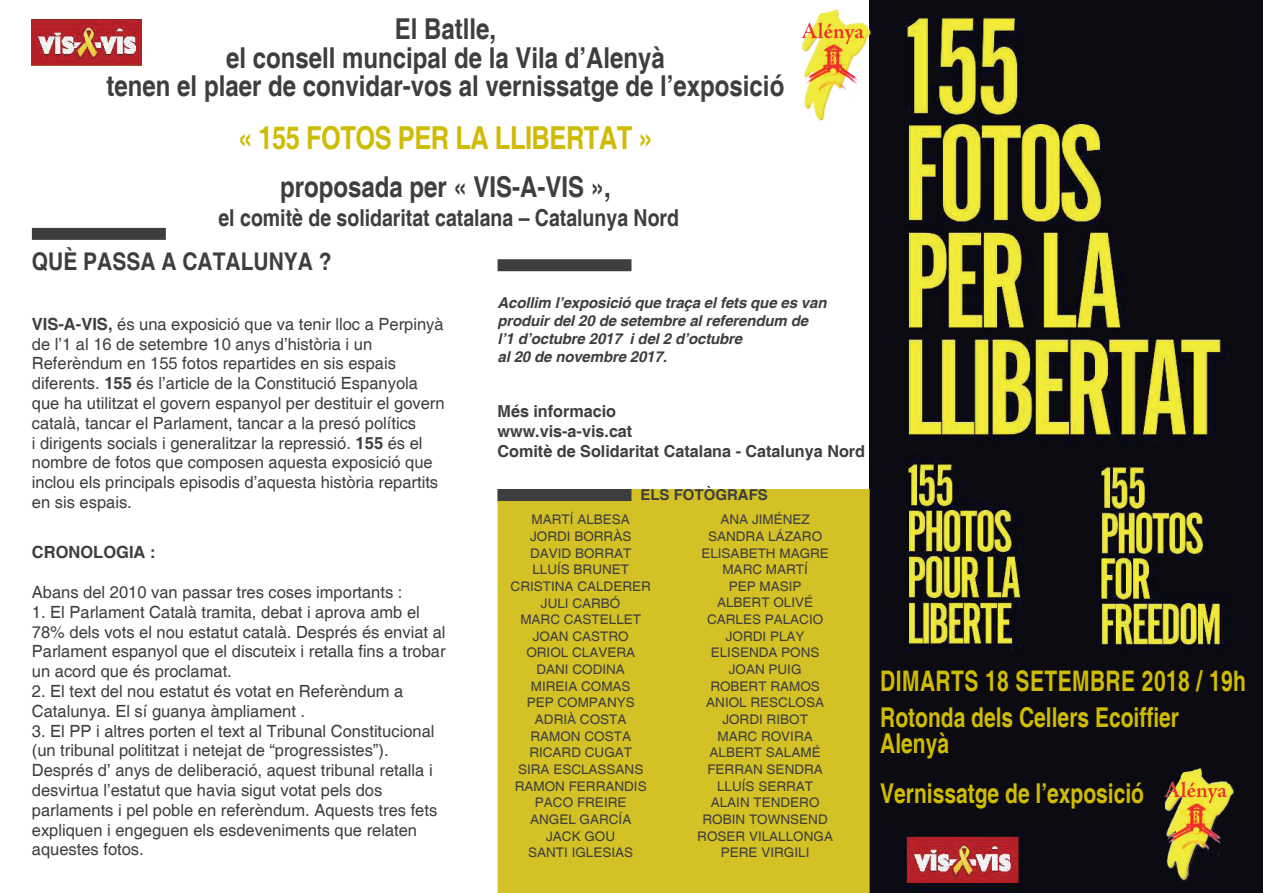
<style>
.page{position:relative;width:1263px;height:893px;background:#fff}
.page>*{position:absolute;margin:0;border:0;box-sizing:border-box;transform-origin:0 0}
.t1{font:700 31.65px "Helvetica";letter-spacing:-.02em;color:#cfbc02;scale:.81 1}
.t2{font:700 28.8px/28.8px "Helvetica";color:#3e3e3f;text-align:center;scale:.83 1}
.t3{font:700 28.35px "Helvetica";letter-spacing:.02em;color:#cfbc02;scale:.74 1}
.t4{font:700 27.3px/25.2px "Helvetica";color:#cfbc02;scale:.77 1}
.t5{font:700 24.3px "Helvetica";color:#3e3e3f;scale:.86 1}
.t6{font:700 23.4px "Helvetica";color:#3e3e3f;scale:.83 1}
.t7{font:16.8px/19.8px "Helvetica";color:#3e3e3f}
.t8{font:700 16.8px "Helvetica";color:#3e3e3f}
.t9{font:700 16.5px/19.8px "Helvetica";color:#3e3e3f}
.t10{font:italic 700 15px/18px "Helvetica";letter-spacing:-.01em;color:#3e3e3f}
.t11{font:700 15px "Helvetica";color:#3e3e3f}
.t12{font:13.2px/16.6px "Helvetica";color:#3e3e3f;text-align:center}
.s1{font-weight:700}
</style>
<div class="page">
<img style="left:870px;top:0;width:393px;height:893px">
<div style="left:497px;top:489px;width:373px;height:404px;background:#d4c126"></div>
<div style="left:880px;top:676px;width:383px;height:150px;background:#0c0b12"></div>
<img style="left:1157px;top:768px;width:85px;height:120px">
<div style="left:32px;top:228px;width:134px;height:12px;background:#3e3e3f"></div>
<div style="left:497px;top:489px;width:134px;height:12px;background:#3e3e3f"></div>
<div style="left:497px;top:259px;width:134px;height:12px;background:#3e3e3f"></div>
<img style="left:802px;top:3px;width:76px;height:126px">
<img style="left:32px;top:20px;width:110px;height:45px">
<h2 class="t2" style="left:107px;top:16px;width:818px">El Batlle,<br>el consell muncipal de la Vila d’Alenyà<br>tenen el plaer de convidar-vos al vernissatge de l’exposició</h2>
<h1 class="t1" style="left:238px;top:118px;width:513px">« 155 FOTOS PER LA LLIBERTAT »</h1>
<h2 class="t2" style="left:280px;top:174px;width:400px">proposada per « VIS-A-VIS »,</h2>
<h3 class="t6" style="left:218px;top:203px;width:556px">el comitè de solidaritat catalana – Catalunya Nord</h3>
<h3 class="t5" style="left:32px;top:247px;width:350px">QUÈ PASSA A CATALUNYA ?</h3>
<p class="t7" style="left:32px;top:315px;width:414px"><span class="s1">VIS-A-VIS,</span> és una exposició que va tenir lloc a Perpinyà de l’1 al 16 de setembre 10 anys d’història i un Referèndum en 155 fotos repartides en sis espais diferents. <span class="s1">155</span> és l’article de la Constitució Espanyola que ha utilitzat el govern espanyol per destituir el govern català, tancar el Parlament, tancar a la presó polítics<br>i dirigents socials i generalitzar la repressió. <span class="s1">155</span> és el nombre de fotos que composen aquesta exposició que inclou els principals episodis d’aquesta història repartits en sis espais.</p>
<p class="t8" style="left:32px;top:542px;width:125px">CRONOLOGIA :</p>
<p class="t7" style="left:32px;top:583px;width:372px">Abans del 2010 van passar tres coses importants :</p>
<p class="t7" style="left:32px;top:603px;width:415px">1. El Parlament Català tramita, debat i aprova amb el 78% dels vots el nou estatut català. Després és enviat al Parlament espanyol que el discuteix i retalla fins a trobar un acord que és proclamat.</p>
<p class="t7" style="left:32px;top:682px;width:373px">2. El text del nou estatut és votat en Referèndum a<br>Catalunya. El sí guanya àmpliament .</p>
<p class="t7" style="left:32px;top:721px;width:407px">3. El PP i altres porten el text al Tribunal Constitucional (un tribunal polititzat i netejat de “progressistes”).<br>Després d’ anys de deliberació, aquest tribunal retalla i desvirtua l’estatut que havia sigut votat pels dos parlaments i pel poble en referèndum. Aquests tres fets expliquen i engeguen els esdeveniments que relaten aquestes fotos.</p>
<p class="t10" style="left:497px;top:294px;width:330px">Acollim l’exposició que traça el fets que es van produir del 20 de setembre al referendum de l’1 d’octubre 2017 i del 2 d’octubre<br>al 20 de novembre 2017.</p>
<p class="t9" style="left:497px;top:402px;width:369px">Més informacio<br>www.vis-a-vis.cat<br>Comitè de Solidaritat Catalana - Catalunya Nord</p>
<p class="t11" style="left:640px;top:485px;width:129px">ELS FOTÒGRAFS</p>
<p class="t12" style="left:511px;top:512px;width:142px">MARTÍ ALBESA<br>JORDI BORRÀS<br>DAVID BORRAT<br>LLUÍS BRUNET<br>CRISTINA CALDERER<br>JULI CARBÓ<br>MARC CASTELLET<br>JOAN CASTRO<br>ORIOL CLAVERA<br>DANI CODINA<br>MIREIA COMAS<br>PEP COMPANYS<br>ADRIÀ COSTA<br>RAMON COSTA<br>RICARD CUGAT<br>SIRA ESCLASSANS<br>RAMON FERRANDIS<br>PACO FREIRE<br>ANGEL GARCÍA<br>JACK GOU<br>SANTI IGLESIAS</p>
<p class="t12" style="left:697px;top:512px;width:137px">ANA JIMÉNEZ<br>SANDRA LÁZARO<br>ELISABETH MAGRE<br>MARC MARTÍ<br>PEP MASIP<br>ALBERT OLIVÉ<br>CARLES PALACIO<br>JORDI PLAY<br>ELISENDA PONS<br>JOAN PUIG<br>ROBERT RAMOS<br>ANIOL RESCLOSA<br>JORDI RIBOT<br>MARC ROVIRA<br>ALBERT SALAMÉ<br>FERRAN SENDRA<br>LLUÍS SERRAT<br>ALAIN TENDERO<br>ROBIN TOWNSEND<br>ROSER VILALLONGA<br>PERE VIRGILI</p>
<h3 class="t3" style="left:880px;top:664px;width:496px">DIMARTS 18 SETEMBRE 2018 / 19h</h3>
<h3 class="t4" style="left:880px;top:706px;width:389px">Rotonda dels Cellers Ecoiffier<br>Alenyà</h3>
<h3 class="t4" style="left:880px;top:782px;width:344px">Vernissatge de l’exposició</h3>
</div>
